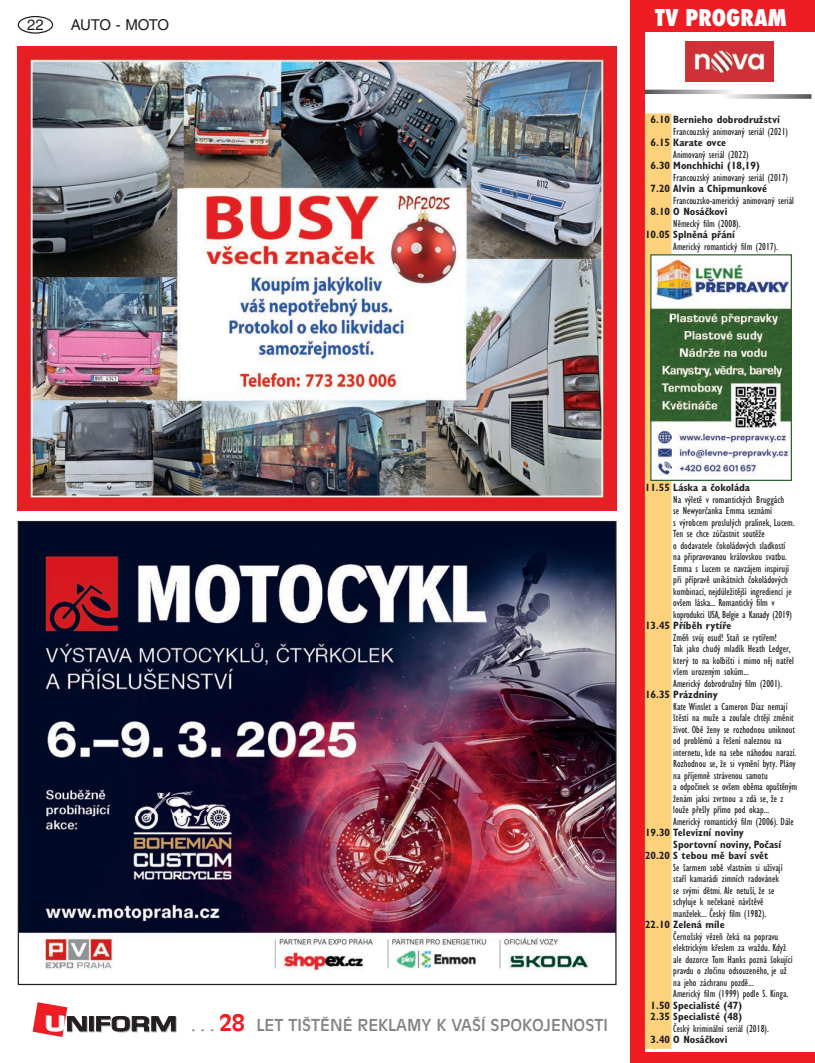
<style>
.page{position:relative;width:815px;height:1063px;background:#fff}
.page>*{position:absolute;margin:0;border:0;box-sizing:border-box;transform-origin:0 0}
.t1{font:800 condensed 22.5px "Futura";color:#fff}
.t2{font:16.25px "Antique Olive CE";color:#808285}
.t3{font:15px "Helvetica CE";letter-spacing:-.04em;color:#231f20}
.t4{font:condensed 10.62px/11.5px "Gill Sans CE";color:#231f20}
.t5{font:700 condensed 10.62px/11.5px "Gill Sans CE";color:#231f20}
.s1{font-weight:700;font-size:22.5px;color:#ee1d23}
</style>
<div class="page">
<div style="left:18px;top:16px;width:35px;height:18px;border:1px solid #231f20;border-radius:50%"></div>
<div style="left:90px;top:1017px;width:5px;height:15px;border:1px solid #bcbdc0"></div>
<hr style="left:89px;top:1017px;width:4px;height:14px;background:#231f20">
<div style="left:89px;top:1016px;width:5px;height:15px;border:1px solid #231f20"></div>
<svg style="left:96px;top:1016px;width:81px;height:16px"></svg>
<svg style="left:33px;top:1002px;width:55px;height:35px"></svg>
<div style="left:631px;top:0;width:184px;height:32px;background:#ee1d23"></div>
<div style="left:631px;top:0;width:14px;height:1063px;background:#ee1d23"></div>
<div style="left:631px;top:1052px;width:184px;height:11px;background:#ee1d23"></div>
<div style="left:645px;top:113px;width:26px;height:936px;background:#fed17b"></div>
<svg style="left:645px;top:90px;width:166px;height:9px"></svg>
<svg style="left:685px;top:41px;width:89px;height:41px"></svg>
<img style="left:685px;top:42px;width:88px;height:39px">
<img style="left:18px;top:46px;width:599px;height:464px">
<img style="left:20px;top:523px;width:595px;height:448px">
<img style="left:652px;top:256px;width:138px;height:223px">
<div style="left:650px;top:254px;width:142px;height:227px;border:1px solid #32612f"></div>
<h3 class="t3" style="left:27px;top:16px;width:18px">22</h3>
<h3 class="t3" style="left:71px;top:16px;width:100px">AUTO - MOTO</h3>
<h1 class="t1" style="left:655px;top:2px;width:133px">TV PROGRAM</h1>
<p class="t5" style="left:651px;top:114px;width:131px">6.10 Bernieho dobrodružství</p>
<p class="t4" style="left:673px;top:126px;width:116px">Francouzský animovaný seriál (2021)</p>
<p class="t5" style="left:651px;top:137px;width:77px">6.15 Karate ovce</p>
<p class="t4" style="left:673px;top:149px;width:77px">Animovaný seriál (2022)</p>
<p class="t5" style="left:651px;top:160px;width:111px">6.30 Monchhichi (18,19)</p>
<p class="t4" style="left:673px;top:172px;width:116px">Francouzský animovaný seriál (2017)</p>
<p class="t5" style="left:651px;top:183px;width:118px">7.20 Alvin a Chipmunkové</p>
<p class="t4" style="left:673px;top:195px;width:122px">Francouzsko-americký animovaný seriál</p>
<p class="t5" style="left:651px;top:206px;width:78px">8.10 O Nosáčkovi</p>
<p class="t4" style="left:673px;top:218px;width:69px">Německý film (2008).</p>
<p class="t5" style="left:645px;top:229px;width:91px">10.05 Splněná přání</p>
<p class="t4" style="left:673px;top:241px;width:106px">Americký romantický film (2017).</p>
<h2 class="t2" style="left:191px;top:1016px;width:418px">. . . <span class="s1">28</span> LET TIŠTĚNÉ REKLAMY K VAŠÍ SPOKOJENOSTI</h2>
<p class="t5" style="left:645px;top:482px;width:107px">11.55 Láska a čokoláda</p>
<p class="t4" style="left:673px;top:494px;width:123px">Na výletě v romantických Bruggách<br>se Newyorčanka Emma seznámí<br>s výrobcem proslulých pralinek, Lucem.<br>Ten se chce zúčastnit soutěže<br>o dodavatele čokoládových sladkostí na připravovanou královskou svatbu.<br>Emma s Lucem se navzájem inspirují při přípravě unikátních čokoládových kombinací, nejdůležitější ingrediencí je ovšem láska... Romantický film v koprodukci USA, Belgie a Kanady (2019)</p>
<p class="t5" style="left:645px;top:620px;width:88px">13.45 Příběh rytíře</p>
<p class="t4" style="left:673px;top:632px;width:122px">Změň svůj osud! Staň se rytířem!<br>Tak jako chudý mladík Heath Ledger, který to na kolbišti i mimo něj natřel všem urozeným sokům...<br>Americký dobrodružný film (2001).</p>
<p class="t5" style="left:645px;top:689px;width:74px">16.35 Prázdniny</p>
<p class="t4" style="left:673px;top:701px;width:126px">Kate Winslet a Cameron Diaz nemají štěstí na muže a zoufale chtějí změnit život. Obě ženy se rozhodnou uniknout od problémů a řešení naleznou na internetu, kde na sebe náhodou narazí.<br>Rozhodnou se, že si vymění byty. Plány na příjemně strávenou samotu<br>a odpočinek se ovšem oběma opuštěným ženám jaksi zvrtnou a zdá se, že z louže přešly přímo pod okap...<br>Americký romantický film (2006). Dále</p>
<p class="t5" style="left:645px;top:827px;width:100px">19.30 Televizní noviny</p>
<p class="t5" style="left:673px;top:838px;width:109px">Sportovní noviny, Počasí</p>
<p class="t5" style="left:645px;top:850px;width:125px">20.20 S tebou mě baví svět</p>
<p class="t4" style="left:673px;top:861px;width:111px">Se šarmem sobě vlastním si užívají staří kamarádi zimních radovánek se svými dětmi. Ale netuší, že se schyluje k nečekané návštěvě manželek... Český film (1982).</p>
<p class="t5" style="left:645px;top:919px;width:81px">22.10 Zelená míle</p>
<p class="t4" style="left:673px;top:930px;width:121px">Černošský vězeň čeká na popravu elektrickým křeslem za vraždu. Když ale dozorce Tom Hanks pozná šokující pravdu o zločinu odsouzeného, je už na jeho záchranu pozdě...<br>Americký film (1999) podle S. Kinga.</p>
<p class="t5" style="left:651px;top:999px;width:93px">1.50 Specialisté (47)<br>2.35 Specialisté (48)</p>
<p class="t4" style="left:673px;top:1022px;width:97px">Český kriminální seriál (2018).</p>
<p class="t5" style="left:651px;top:1034px;width:78px">3.40 O Nosáčkovi</p>
</div>
